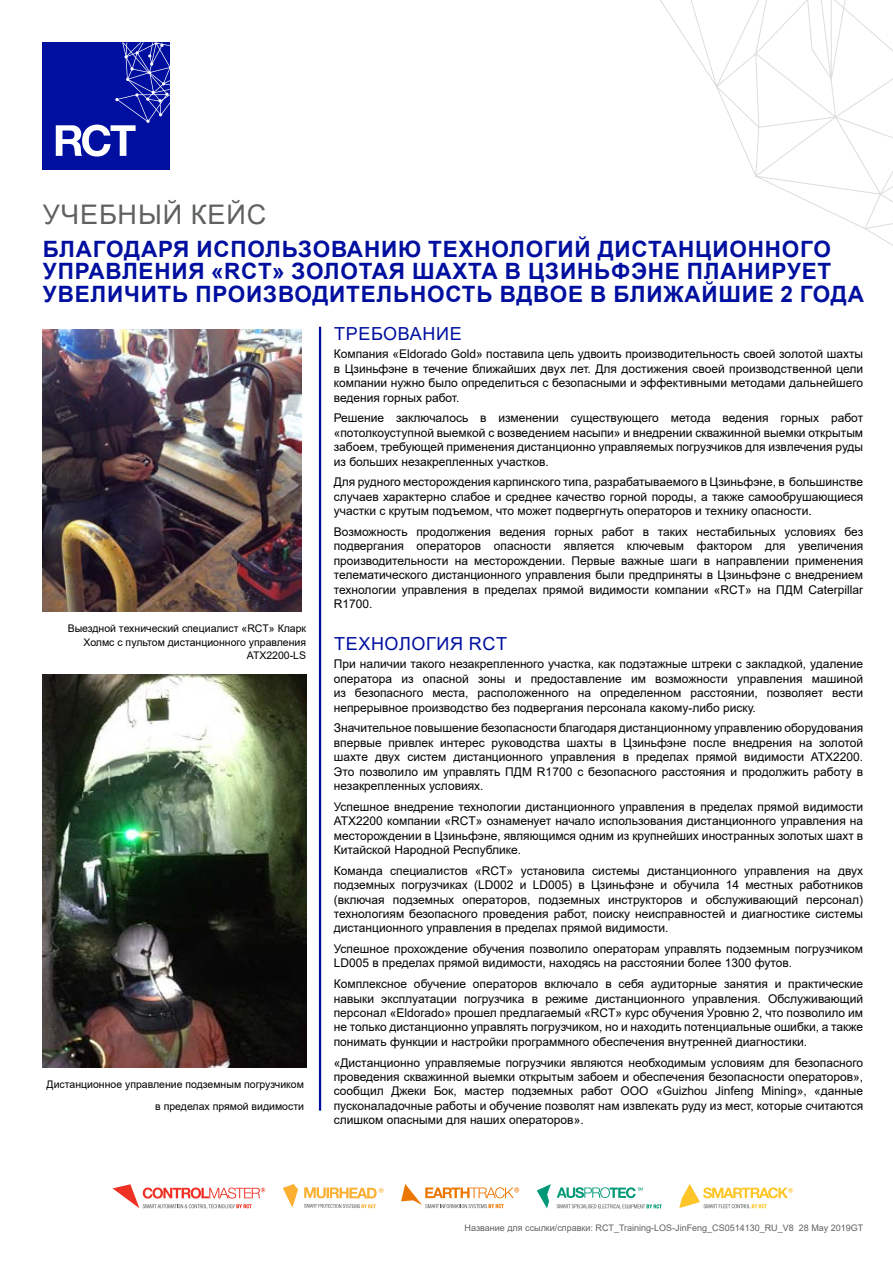
<style>
.page{position:relative;width:893px;height:1263px;background:#fff}
.page>*{position:absolute;margin:0;border:0;box-sizing:border-box;transform-origin:0 0}
.t1{font:27px "Arial";letter-spacing:.035em;color:#5f6062}
.t2{font:700 22.5px/22.5px "Arial";letter-spacing:.035em;color:#000f9f}
.t3{font:18px "Arial";letter-spacing:.035em;color:#000f9f}
.t4{font:12px/14.4px "Arial";color:#000;text-align:justify}
.t5{font:10.5px/13.5px "Arial";color:#000;text-align:right}
.t6{font:9px "Arial";color:#5f6062}
</style>
<div class="page">
<svg style="left:660px;top:0;width:233px;height:246px"></svg>
<img style="left:43px;top:329px;width:258px;height:283px">
<img style="left:43px;top:674px;width:263px;height:393px">
<div style="left:43px;top:43px;width:127px;height:127px;background:#000f9f"></div>
<svg style="left:56px;top:43px;width:114px;height:114px"></svg>
<svg style="left:679px;top:1184px;width:114px;height:24px"></svg>
<svg style="left:557px;top:1204px;width:105px;height:4px"></svg>
<svg style="left:537px;top:1184px;width:14px;height:24px"></svg>
<svg style="left:557px;top:1187px;width:86px;height:11px"></svg>
<svg style="left:401px;top:1184px;width:118px;height:24px"></svg>
<svg style="left:304px;top:1204px;width:72px;height:4px"></svg>
<svg style="left:283px;top:1184px;width:15px;height:24px"></svg>
<svg style="left:304px;top:1187px;width:80px;height:11px"></svg>
<svg style="left:113px;top:1184px;width:152px;height:24px"></svg>
<hr style="left:319px;top:327px;width:2px;height:783px;background:#000f9f">
<h1 class="t1" style="left:43px;top:196px;width:225px">УЧЕБНЫЙ КЕЙС</h1>
<h2 class="t2" style="left:43px;top:238px;width:823px">БЛАГОДАРЯ ИСПОЛЬЗОВАНИЮ ТЕХНОЛОГИЙ ДИСТАНЦИОННОГО<br>УПРАВЛЕНИЯ «RCT» ЗОЛОТАЯ ШАХТА В ЦЗИНЬФЭНЕ ПЛАНИРУЕТ<br>УВЕЛИЧИТЬ ПРОИЗВОДИТЕЛЬНОСТЬ ВДВОЕ В БЛИЖАЙШИЕ 2 ГОДА</h2>
<p class="t5" style="left:68px;top:622px;width:240px">Выездной технический специалист «RCT» Кларк<br>Холмс с пультом дистанционного управления<br>ATX2200-LS</p>
<p class="t5" style="left:47px;top:1073px;width:259px;line-height:22px">Дистанционное управление подземным погрузчиком в пределах прямой видимости</p>
<h3 class="t3" style="left:334px;top:321px;width:129px">ТРЕБОВАНИЕ</h3>
<p class="t4" style="left:334px;top:347px;width:531px">Компания «Eldorado Gold» поставила цель удвоить производительность своей золотой шахты в Цзиньфэне в течение ближайших двух лет. Для достижения своей производственной цели компании нужно было определиться с безопасными и эффективными методами дальнейшего ведения горных работ.</p>
<p class="t4" style="left:334px;top:411px;width:531px">Решение заключалось в изменении существующего метода ведения горных работ «потолкоуступной выемкой с возведением насыпи» и внедрении скважинной выемки открытым забоем, требующей применения дистанционно управляемых погрузчиков для извлечения руды из больших незакрепленных участков.</p>
<p class="t4" style="left:334px;top:475px;width:531px">Для рудного месторождения карпинского типа, разрабатываемого в Цзиньфэне, в большинстве случаев характерно слабое и среднее качество горной породы, а также самообрушающиеся участки с крутым подъемом, что может подвергнуть операторов и технику опасности.</p>
<p class="t4" style="left:334px;top:524px;width:531px">Возможность продолжения ведения горных работ в таких нестабильных условиях без подвергания операторов опасности является ключевым фактором для увеличения производительности на месторождении. Первые важные шаги в направлении применения телематического дистанционного управления были предприняты в Цзиньфэне с внедрением технологии управления в пределах прямой видимости компании «RCT» на ПДМ Caterpillar R1700.</p>
<h3 class="t3" style="left:334px;top:631px;width:174px">ТЕХНОЛОГИЯ RCT</h3>
<p class="t4" style="left:334px;top:657px;width:531px">При наличии такого незакрепленного участка, как подэтажные штреки с закладкой, удаление оператора из опасной зоны и предоставление им возможности управления машиной из безопасного места, расположенного на определенном расстоянии, позволяет вести непрерывное производство без подвергания персонала какому-либо риску.</p>
<p class="t4" style="left:334px;top:721px;width:531px">Значительное повышение безопасности благодаря дистанционному управлению оборудования впервые привлек интерес руководства шахты в Цзиньфэне после внедрения на золотой шахте двух систем дистанционного управления в пределах прямой видимости ATX2200.<br>Это позволило им управлять ПДМ R1700 с безопасного расстояния и продолжить работу в незакрепленных условиях.</p>
<p class="t4" style="left:334px;top:799px;width:531px">Успешное внедрение технологии дистанционного управления в пределах прямой видимости ATX2200 компании «RCT» ознаменует начало использования дистанционного управления на месторождении в Цзиньфэне, являющимся одним из крупнейших иностранных золотых шахт в Китайской Народной Республике.</p>
<p class="t4" style="left:334px;top:863px;width:531px">Команда специалистов «RCT» установила системы дистанционного управления на двух подземных погрузчиках (LD002 и LD005) в Цзиньфэне и обучила 14 местных работников (включая подземных операторов, подземных инструкторов и обслуживающий персонал) технологиям безопасного проведения работ, поиску неисправностей и диагностике системы дистанционного управления в пределах прямой видимости.</p>
<p class="t4" style="left:334px;top:941px;width:531px">Успешное прохождение обучения позволило операторам управлять подземным погрузчиком<br>LD005 в пределах прямой видимости, находясь на расстоянии более 1300 футов.</p>
<p class="t4" style="left:334px;top:977px;width:531px">Комплексное обучение операторов включало в себя аудиторные занятия и практические навыки эксплуатации погрузчика в режиме дистанционного управления. Обслуживающий персонал «Eldorado» прошел предлагаемый «RCT» курс обучения Уровню 2, что позволило им не только дистанционно управлять погрузчиком, но и находить потенциальные ошибки, а также понимать функции и настройки программного обеспечения внутренней диагностики.</p>
<p class="t4" style="left:334px;top:1055px;width:531px">«Дистанционно управляемые погрузчики являются необходимым условиям для безопасного проведения скважинной выемки открытым забоем и обеспечения безопасности операторов», сообщил Джеки Бок, мастер подземных работ ООО «Guizhou Jinfeng Mining», «данные пусконаладочные работы и обучение позволят нам извлекать руду из мест, которые считаются слишком опасными для наших операторов».</p>
<p class="t6" style="left:465px;top:1221px;width:400px">Название для ссылки/справки: RCT_Training-LOS-JinFeng_CS0514130_RU_V8 28 May 2019GT</p>
</div>
